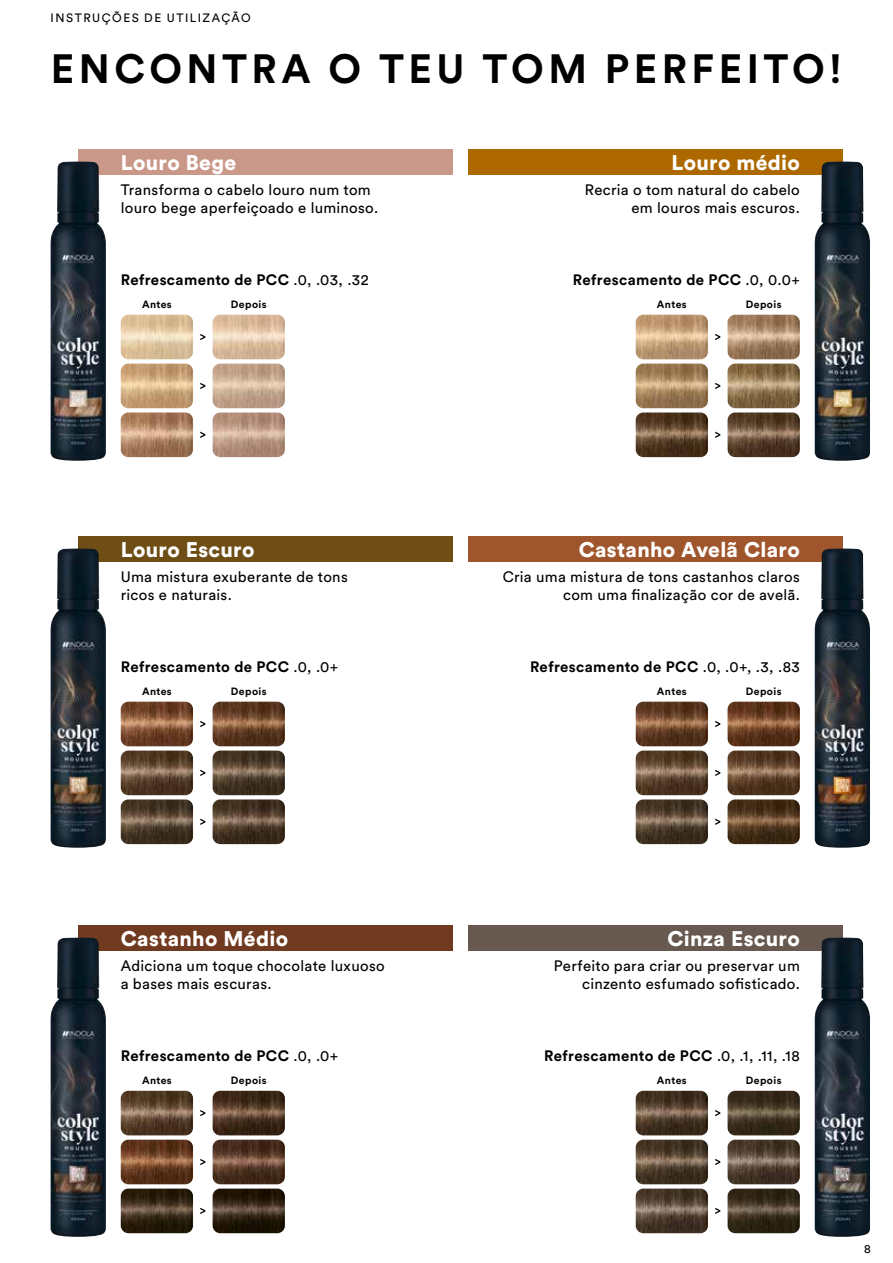
<style>
.page{position:relative;width:893px;height:1263px;background:#fff}
.page>*{position:absolute;margin:0;border:0;box-sizing:border-box;transform-origin:0 0}
.t1{font:700 40.5px "Circular Pro";letter-spacing:.11em;color:#000}
.t2{font:900 21px "Circular Pro";letter-spacing:.015em;color:#fff}
.t3{font:15px/18px "Circular Pro";letter-spacing:.02em;color:#000}
.t4{font:700 15px "Circular Pro";letter-spacing:.025em;color:#000}
.t5{font:12px "Circular Pro";letter-spacing:.12em;color:#000}
.t6{font:700 10.5px "Circular Pro";letter-spacing:.035em;color:#000}
.s1{font-weight:400}
</style>
<div class="page">
<div style="left:78px;top:149px;width:374px;height:25px;background:#ca9889"></div>
<div style="left:78px;top:536px;width:374px;height:25px;background:#6f4e16"></div>
<div style="left:78px;top:925px;width:374px;height:25px;background:#703a20"></div>
<div style="left:468px;top:149px;width:374px;height:25px;background:#ad6900"></div>
<div style="left:468px;top:536px;width:374px;height:25px;background:#a0562c"></div>
<div style="left:468px;top:925px;width:374px;height:25px;background:#675950"></div>
<img style="left:51px;top:162px;width:55px;height:299px">
<img style="left:51px;top:549px;width:55px;height:299px">
<img style="left:51px;top:938px;width:55px;height:299px">
<img style="left:815px;top:162px;width:55px;height:299px">
<img style="left:815px;top:549px;width:55px;height:299px">
<img style="left:815px;top:938px;width:55px;height:299px">
<svg style="left:715px;top:334px;width:5px;height:6px"></svg>
<svg style="left:715px;top:721px;width:5px;height:6px"></svg>
<svg style="left:715px;top:1110px;width:5px;height:6px"></svg>
<svg style="left:200px;top:334px;width:5px;height:6px"></svg>
<svg style="left:200px;top:721px;width:5px;height:6px"></svg>
<svg style="left:200px;top:1110px;width:5px;height:6px"></svg>
<svg style="left:715px;top:432px;width:5px;height:6px"></svg>
<svg style="left:715px;top:818px;width:5px;height:7px"></svg>
<svg style="left:715px;top:1208px;width:5px;height:6px"></svg>
<svg style="left:200px;top:432px;width:5px;height:6px"></svg>
<svg style="left:200px;top:818px;width:5px;height:7px"></svg>
<svg style="left:200px;top:1208px;width:5px;height:6px"></svg>
<svg style="left:715px;top:383px;width:5px;height:6px"></svg>
<svg style="left:715px;top:770px;width:5px;height:6px"></svg>
<svg style="left:715px;top:1159px;width:5px;height:6px"></svg>
<svg style="left:200px;top:383px;width:5px;height:6px"></svg>
<svg style="left:200px;top:770px;width:5px;height:6px"></svg>
<svg style="left:200px;top:1159px;width:5px;height:6px"></svg>
<img style="left:636px;top:315px;width:72px;height:44px">
<img style="left:636px;top:702px;width:72px;height:44px">
<img style="left:636px;top:1091px;width:72px;height:44px">
<img style="left:121px;top:702px;width:72px;height:44px">
<img style="left:121px;top:1091px;width:72px;height:44px">
<img style="left:728px;top:315px;width:72px;height:44px">
<img style="left:728px;top:702px;width:72px;height:44px">
<img style="left:728px;top:1091px;width:72px;height:44px">
<img style="left:213px;top:702px;width:72px;height:44px">
<img style="left:213px;top:1091px;width:72px;height:44px">
<img style="left:636px;top:364px;width:72px;height:44px">
<img style="left:636px;top:750px;width:72px;height:45px">
<img style="left:636px;top:1140px;width:72px;height:44px">
<img style="left:121px;top:364px;width:72px;height:44px">
<img style="left:121px;top:750px;width:72px;height:45px">
<img style="left:121px;top:1140px;width:72px;height:44px">
<img style="left:728px;top:364px;width:72px;height:44px">
<img style="left:728px;top:750px;width:72px;height:45px">
<img style="left:728px;top:1140px;width:72px;height:44px">
<img style="left:213px;top:364px;width:72px;height:44px">
<img style="left:213px;top:750px;width:72px;height:45px">
<img style="left:213px;top:1140px;width:72px;height:44px">
<img style="left:636px;top:412px;width:72px;height:45px">
<img style="left:636px;top:799px;width:72px;height:45px">
<img style="left:636px;top:1188px;width:72px;height:45px">
<img style="left:121px;top:412px;width:72px;height:45px">
<img style="left:121px;top:799px;width:72px;height:45px">
<img style="left:121px;top:1188px;width:72px;height:45px">
<img style="left:728px;top:412px;width:72px;height:45px">
<img style="left:728px;top:799px;width:72px;height:45px">
<img style="left:728px;top:1188px;width:72px;height:45px">
<img style="left:213px;top:412px;width:72px;height:45px">
<img style="left:213px;top:799px;width:72px;height:45px">
<img style="left:213px;top:1188px;width:72px;height:45px">
<img style="left:121px;top:315px;width:72px;height:44px">
<img style="left:213px;top:315px;width:72px;height:44px">
<p class="t5" style="left:51px;top:10px;width:202px">INSTRUÇÕES DE UTILIZAÇÃO</p>
<h1 class="t1" style="left:51px;top:41px;width:793px">ENCONTRA O TEU TOM PERFEITO!</h1>
<h2 class="t2" style="left:121px;top:148px;width:117px">Louro Bege</h2>
<h2 class="t2" style="left:671px;top:148px;width:130px">Louro médio</h2>
<p class="t3" style="left:121px;top:180px;width:259px">Transforma o cabelo louro num tom louro bege aperfeiçoado e luminoso.</p>
<p class="t3" style="left:585px;top:180px;width:216px;text-align:right">Recria o tom natural do cabelo em louros mais escuros.</p>
<p class="t4" style="left:121px;top:269px;width:249px">Refrescamento de PCC <span class="s1">.0, .03, .32</span></p>
<p class="t6" style="left:142px;top:297px;width:31px">Antes</p>
<p class="t6" style="left:231px;top:297px;width:37px">Depois</p>
<p class="t4" style="left:573px;top:269px;width:229px">Refrescamento de PCC <span class="s1">.0, 0.0+</span></p>
<p class="t6" style="left:657px;top:297px;width:31px">Antes</p>
<p class="t6" style="left:746px;top:297px;width:37px">Depois</p>
<h2 class="t2" style="left:121px;top:535px;width:135px">Louro Escuro</h2>
<h2 class="t2" style="left:579px;top:535px;width:223px">Castanho Avelã Claro</h2>
<p class="t3" style="left:121px;top:567px;width:229px">Uma mistura exuberante de tons ricos e naturais.</p>
<p class="t3" style="left:503px;top:567px;width:299px;text-align:right">Cria uma mistura de tons castanhos claros com uma finalização cor de avelã.</p>
<p class="t4" style="left:121px;top:656px;width:219px">Refrescamento de PCC <span class="s1">.0, .0+</span></p>
<p class="t4" style="left:530px;top:656px;width:271px">Refrescamento de PCC <span class="s1">.0, .0+, .3, .83</span></p>
<p class="t6" style="left:142px;top:684px;width:31px">Antes</p>
<p class="t6" style="left:231px;top:684px;width:37px">Depois</p>
<p class="t6" style="left:657px;top:684px;width:31px">Antes</p>
<p class="t6" style="left:746px;top:684px;width:37px">Depois</p>
<h2 class="t2" style="left:121px;top:924px;width:169px">Castanho Médio</h2>
<h2 class="t2" style="left:667px;top:924px;width:134px">Cinza Escuro</h2>
<p class="t3" style="left:121px;top:956px;width:265px">Adiciona um toque chocolate luxuoso a bases mais escuras.</p>
<p class="t3" style="left:554px;top:956px;width:248px;text-align:right">Perfeito para criar ou preservar um cinzento esfumado sofisticado.</p>
<p class="t4" style="left:121px;top:1045px;width:219px">Refrescamento de PCC <span class="s1">.0, .0+</span></p>
<p class="t4" style="left:544px;top:1045px;width:257px">Refrescamento de PCC <span class="s1">.0, .1, .11, .18</span></p>
<p class="t6" style="left:142px;top:1073px;width:31px">Antes</p>
<p class="t6" style="left:231px;top:1073px;width:37px">Depois</p>
<p class="t6" style="left:657px;top:1073px;width:31px">Antes</p>
<p class="t6" style="left:746px;top:1073px;width:37px">Depois</p>
<p class="t5" style="left:864px;top:1241px;width:8px">8</p>
</div>
